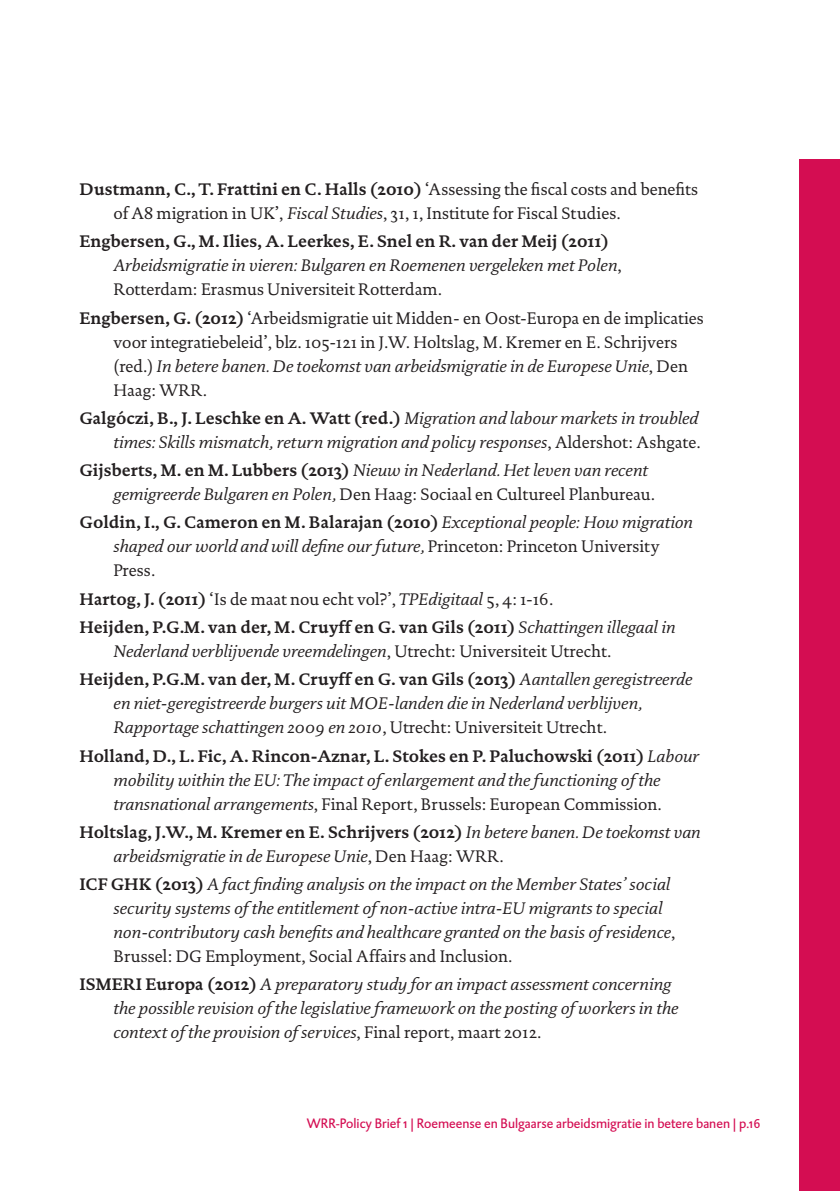
<style>
.page{position:relative;width:840px;height:1191px;background:#fff}
.page>*{position:absolute;margin:0;border:0;box-sizing:border-box;transform-origin:0 0}
.literatuur{font:italic 17px/24px "DTL Documenta ST";color:#231f20}
.literatuur-2{font:17px/24px "DTL Documenta ST";color:#231f20}
.t1{font:14px "DTL Caspari ST";color:#d40d52}
.s1{font-weight:700}
.s2{font-style:italic}
.s3{font-weight:700;font-style:normal}
.s4{font-style:normal}
</style>
<div class="page">
<div style="left:799px;top:159px;width:40px;height:1032px;background:#d40d52"></div>
<p class="literatuur-2" style="left:113px;top:177px;width:585px;text-indent:-34px"><span class="s1">Dustmann, C., T. Frattini en C. Halls (2010)</span> ‘Assessing the fiscal costs and benefits of A8 migration in UK’, <span class="s2">Fiscal Studies</span>, 31, 1, Institute for Fiscal Studies.</p>
<p class="literatuur" style="left:113px;top:229px;width:509px;text-indent:-34px"><span class="s3">Engbersen, G., M. Ilies, A. Leerkes, E. Snel en R. van der Meij (2011)<br></span>Arbeidsmigratie in vieren: Bulgaren en Roemenen vergeleken met Polen<span class="s4">,<br>Rotterdam: Erasmus Universiteit Rotterdam.</span></p>
<p class="literatuur-2" style="left:113px;top:306px;width:591px;text-indent:-34px"><span class="s1">Engbersen, G. (2012)</span> ‘Arbeidsmigratie uit Midden- en Oost-Europa en de implicaties voor integratiebeleid’, blz. 105-121 in J.W. Holtslag, M. Kremer en E. Schrijvers (red.) <span class="s2">In betere banen. De toekomst van arbeidsmigratie in de Europese Unie</span>, Den Haag: WRR.</p>
<p class="literatuur" style="left:79px;top:406px;width:622px;text-align:right"><span class="s3">Galgóczi, B., J. Leschke en A. Watt (red.)</span> Migration and labour markets in troubled times: Skills mismatch, return migration and policy responses<span class="s4">, Aldershot: Ashgate.</span></p>
<p class="literatuur" style="left:113px;top:458px;width:542px;text-indent:-34px"><span class="s3">Gijsberts, M. en M. Lubbers (2013)</span> Nieuw in Nederland. Het leven van recent gemigreerde Bulgaren en Polen, <span class="s4">Den Haag: Sociaal en Cultureel Planbureau.</span></p>
<p class="literatuur" style="left:113px;top:510px;width:580px;text-indent:-34px"><span class="s3">Goldin, I., G. Cameron en M. Balarajan (2010)</span> Exceptional people: How migration shaped our world and will define our future, <span class="s4">Princeton: Princeton University<br>Press.</span></p>
<p class="literatuur-2" style="left:79px;top:587px;width:475px"><span class="s1">Hartog, J. (2011)</span> ‘Is de maat nou echt vol?’, <span class="s2">TPEdigitaal</span> 5, 4: 1-16.</p>
<p class="literatuur" style="left:113px;top:615px;width:563px;text-indent:-34px"><span class="s3">Heijden, P.G.M. van der, M. Cruyff en G. van Gils (2011)</span> Schattingen illegaal in<br>Nederland verblijvende vreemdelingen<span class="s4">, Utrecht: Universiteit Utrecht.</span></p>
<p class="literatuur" style="left:113px;top:667px;width:580px;text-indent:-34px"><span class="s3">Heijden, P.G.M. van der, M. Cruyff en G. van Gils (2013)</span> Aantallen geregistreerde en niet-geregistreerde burgers uit MOE-landen die in Nederland verblijven,<br>Rapportage schattingen 2009 en 2010<span class="s4">, Utrecht: Universiteit Utrecht.</span></p>
<p class="literatuur" style="left:79px;top:743px;width:621px;text-align:center"><span class="s3">Holland, D., L. Fic, A. Rincon-Aznar, L. Stokes en P. Paluchowski (2011)</span> Labour mobility within the EU: The impact of enlargement and the functioning of the transnational arrangements<span class="s4">, Final Report, Brussels: European Commission.</span></p>
<p class="literatuur" style="left:113px;top:820px;width:588px;text-indent:-34px"><span class="s3">Holtslag, J.W., M. Kremer en E. Schrijvers (2012)</span> In betere banen. De toekomst van arbeidsmigratie in de Europese Unie<span class="s4">, Den Haag: WRR.</span></p>
<p class="literatuur" style="left:113px;top:872px;width:563px;text-indent:-34px"><span class="s3">ICF GHK (2013)</span> A fact finding analysis on the impact on the Member States’ social security systems of the entitlement of non-active intra-EU migrants to special non-contributory cash benefits and healthcare granted on the basis of residence<span class="s4">, Brussel: DG Employment, Social Affairs and Inclusion.</span></p>
<p class="literatuur" style="left:113px;top:972px;width:566px;text-indent:-34px"><span class="s3">ISMERI Europa (2012)</span> A preparatory study for an impact assessment concerning the possible revision of the legislative framework on the posting of workers in the context of the provision of services<span class="s4">, Final report, maart 2012.</span></p>
<p class="t1" style="left:307px;top:1114px;width:455px">WRR-Policy Brief 1 | Roemeense en Bulgaarse arbeidsmigratie in betere banen | p.16</p>
</div>
